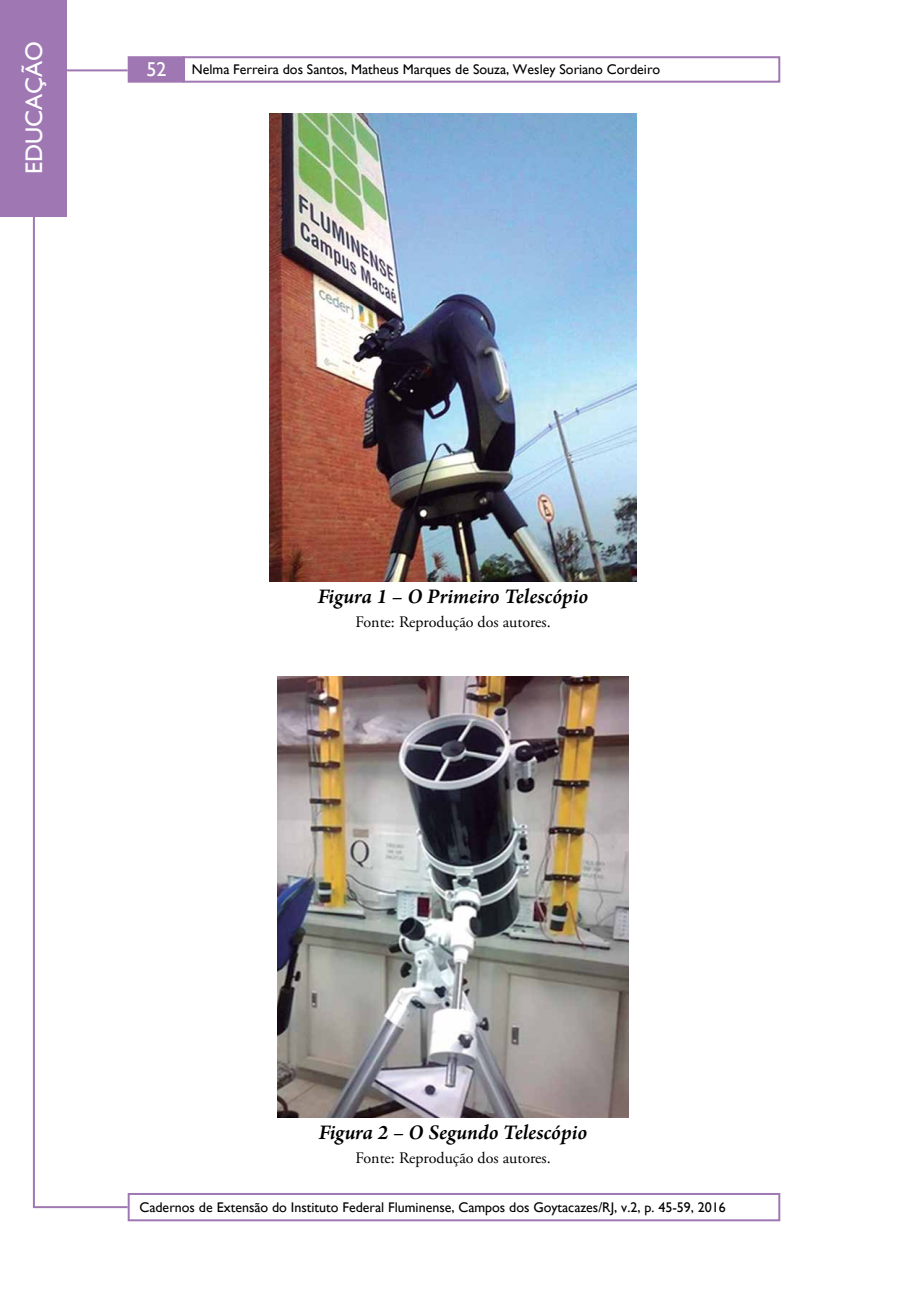
<style>
.page{position:relative;width:908px;height:1304px;background:#fff}
.page>*{position:absolute;margin:0;border:0;box-sizing:border-box;transform-origin:0 0}
.t1{font:24px "Gill Sans";color:#fff}
.t2{font:italic 600 22px "Arno Pro";letter-spacing:-.005em;color:#000}
.t3{font:20px "Gill Sans";color:#fff}
.t4{font:16px "Adobe Garamond Pro";color:#000}
.t5{font:14px "Gill Sans";color:#000}
</style>
<div class="page">
<div style="left:128px;top:1193px;width:652px;height:28px;border:2px solid #9f78b3"></div>
<div style="left:183px;top:56px;width:597px;height:27px;border:2px solid #9f78b3"></div>
<hr style="left:33px;top:1206px;width:95px;height:2px;background:#9f78b3">
<div style="left:128px;top:56px;width:56px;height:27px;background:#9f78b3;border:2px solid #9f78b3"></div>
<hr style="left:33px;top:69px;width:95px;height:2px;background:#9f78b3">
<hr style="left:33px;top:216px;width:2px;height:991px;background:#9f78b3">
<div style="left:0;top:0;width:67px;height:216px;background:#9f78b3"></div>
<img style="left:270px;top:113px;width:366px;height:468px">
<img style="left:277px;top:677px;width:351px;height:440px">
<h1 class="t1" style="left:20px;top:174px;width:134px;rotate:-90deg">Educação</h1>
<h3 class="t3" style="left:146px;top:58px;width:21px">52</h3>
<p class="t5" style="left:192px;top:61px;width:470px">Nelma Ferreira dos Santos, Matheus Marques de Souza, Wesley Soriano Cordeiro</p>
<h2 class="t2" style="left:317px;top:584px;width:272px">Figura 1 – O Primeiro Telescópio</h2>
<p class="t4" style="left:355px;top:613px;width:197px">Fonte: Reprodução dos autores.</p>
<h2 class="t2" style="left:319px;top:1120px;width:270px">Figura 2 – O Segundo Telescópio</h2>
<p class="t4" style="left:355px;top:1148px;width:197px">Fonte: Reprodução dos autores.</p>
<p class="t5" style="left:139px;top:1199px;width:587px">Cadernos de Extensão do Instituto Federal Fluminense, Campos dos Goytacazes/RJ, v.2, p. 45-59, 2016</p>
</div>
